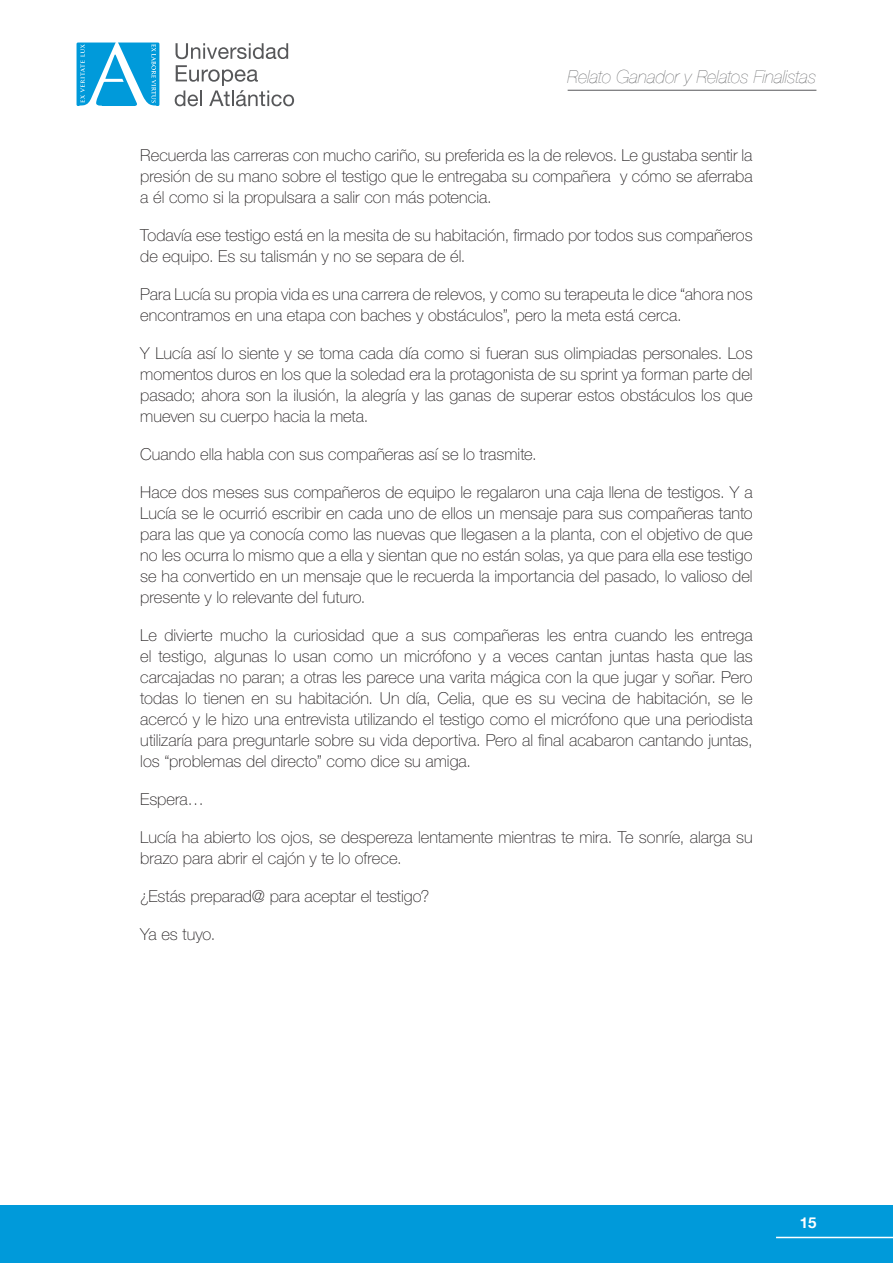
<style>
.page{position:relative;width:893px;height:1263px;background:#fff}
.page>*{position:absolute;margin:0;border:0;box-sizing:border-box;transform-origin:0 0}
.t1{font:italic 200 18px "Helvetica Neue";color:#57585a}
.t2{font:100 16.5px/21px "Helvetica Neue LT Pro";color:#231f20;text-align:justify}
.t3{font:700 15px "Helvetica Neue";color:#fff}
</style>
<div class="page">
<svg style="left:176px;top:43px;width:112px;height:16px"></svg>
<svg style="left:175px;top:65px;width:119px;height:41px"></svg>
<svg style="left:77px;top:43px;width:82px;height:63px"></svg>
<div style="left:0;top:1205px;width:893px;height:58px;background:#009ada"></div>
<hr style="left:568px;top:90px;width:248px;height:1px;background:#57585a">
<hr style="left:776px;top:1237px;width:117px;height:1px;background:#fff">
<p class="t1" style="left:568px;top:66px;width:250px">Relato Ganador y Relatos Finalistas</p>
<p class="t2" style="left:140px;top:144px;width:614px">Recuerda las carreras con mucho cariño, su preferida es la de relevos. Le gustaba sentir la presión de su mano sobre el testigo que le entregaba su compañera y cómo se aferraba a él como si la propulsara a salir con más potencia.</p>
<p class="t2" style="left:140px;top:224px;width:614px">Todavía ese testigo está en la mesita de su habitación, firmado por todos sus compañeros de equipo. Es su talismán y no se separa de él.</p>
<p class="t2" style="left:140px;top:283px;width:614px">Para Lucía su propia vida es una carrera de relevos, y como su terapeuta le dice “ahora nos encontramos en una etapa con baches y obstáculos”, pero la meta está cerca.</p>
<p class="t2" style="left:140px;top:342px;width:614px">Y Lucía así lo siente y se toma cada día como si fueran sus olimpiadas personales. Los momentos duros en los que la soledad era la protagonista de su sprint ya forman parte del pasado; ahora son la ilusión, la alegría y las ganas de superar estos obstáculos los que mueven su cuerpo hacia la meta.</p>
<p class="t2" style="left:140px;top:443px;width:398px">Cuando ella habla con sus compañeras así se lo trasmite.</p>
<p class="t2" style="left:140px;top:481px;width:614px">Hace dos meses sus compañeros de equipo le regalaron una caja llena de testigos. Y a Lucía se le ocurrió escribir en cada uno de ellos un mensaje para sus compañeras tanto para las que ya conocía como las nuevas que llegasen a la planta, con el objetivo de que no les ocurra lo mismo que a ella y sientan que no están solas, ya que para ella ese testigo se ha convertido en un mensaje que le recuerda la importancia del pasado, lo valioso del presente y lo relevante del futuro.</p>
<p class="t2" style="left:140px;top:624px;width:614px">Le divierte mucho la curiosidad que a sus compañeras les entra cuando les entrega el testigo, algunas lo usan como un micrófono y a veces cantan juntas hasta que las carcajadas no paran; a otras les parece una varita mágica con la que jugar y soñar. Pero todas lo tienen en su habitación. Un día, Celia, que es su vecina de habitación, se le acercó y le hizo una entrevista utilizando el testigo como el micrófono que una periodista utilizaría para preguntarle sobre su vida deportiva. Pero al final acabaron cantando juntas, los “problemas del directo” como dice su amiga.</p>
<p class="t2" style="left:140px;top:788px;width:65px">Espera…</p>
<p class="t2" style="left:140px;top:826px;width:614px">Lucía ha abierto los ojos, se despereza lentamente mientras te mira. Te sonríe, alarga su brazo para abrir el cajón y te lo ofrece.</p>
<p class="t2" style="left:140px;top:885px;width:291px">¿Estás preparad@ para aceptar el testigo?</p>
<p class="t2" style="left:140px;top:923px;width:77px">Ya es tuyo.</p>
<p class="t3" style="left:800px;top:1213px;width:18px">15</p>
</div>
